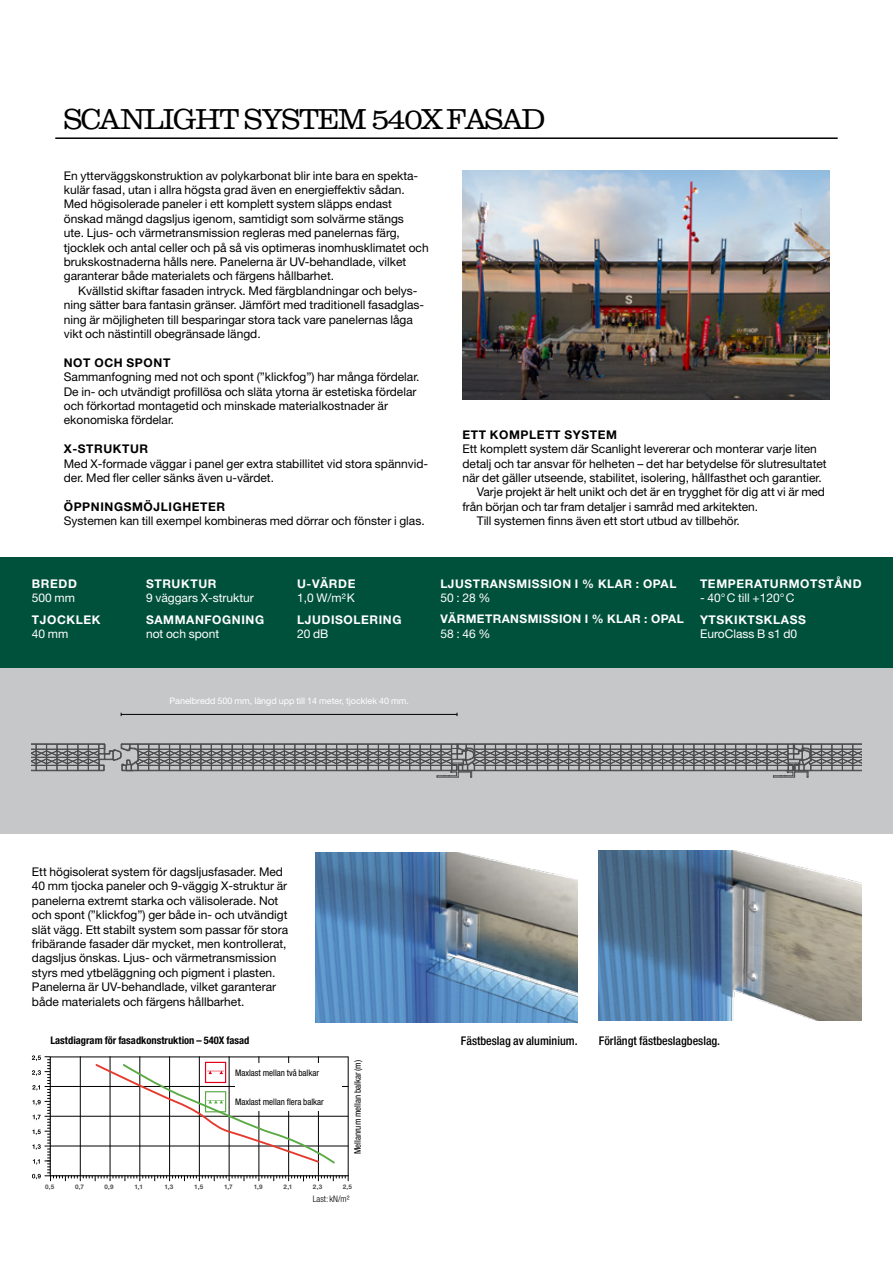
<style>
.page{position:relative;width:893px;height:1263px;background:#fff}
.page>*{position:absolute;margin:0;border:0;box-sizing:border-box;transform-origin:0 0}
.t1{font:300 30px "Clarendon";letter-spacing:-.04em;color:#000}
.t2{font:12px/14.4px "Helvetica Neue";color:#000}
.t3{font:12px "Helvetica Neue";color:#fff}
.t4{font:700 12px "Helvetica Neue";letter-spacing:.05em;color:#fff}
.t5{font:700 12px "Helvetica Neue";letter-spacing:.05em;color:#000}
.t6{font:500 condensed 12px "Helvetica Neue";color:#000}
.t7{font:700 11.85px "Helvetica Neue";letter-spacing:.035em;color:#fff}
.t8{font:700 condensed 10.5px "Helvetica Neue";color:#000}
.t9{font:condensed 9px "Helvetica Neue";color:#000}
.t10{font:9px "Helvetica Neue";color:#fff}
.t11{font:300 condensed 9px "Helvetica Neue";color:#000}
.t12{font:700 6.3px "Helvetica Neue";color:#4b4b4d}
</style>
<div class="page">
<div style="left:0;top:668px;width:893px;height:165px;background:#c6c7c8"></div>
<hr style="left:55px;top:137px;width:783px;height:2px;background:#000">
<div style="left:0;top:557px;width:893px;height:111px;background:#00513b"></div>
<hr style="left:121px;top:714px;width:336px;height:1px;background:#000">
<svg style="left:32px;top:743px;width:829px;height:35px"></svg>
<svg style="left:32px;top:1055px;width:317px;height:126px"></svg>
<img style="left:315px;top:852px;width:263px;height:171px">
<img style="left:599px;top:850px;width:262px;height:170px">
<img style="left:462px;top:170px;width:367px;height:230px">
<h1 class="t1" style="left:64px;top:101px;width:483px">SCANLIGHT SYSTEM 540X FASAD</h1>
<p class="t2" style="left:64px;top:168px;width:366px">En ytterväggskonstruktion av polykarbonat blir inte bara en spekta&shy;kulär fasad, utan i allra högsta grad även en energieffektiv sådan.<br>Med högisolerade paneler i ett komplett system släpps endast önskad mängd dagsljus igenom, samtidigt som solvärme stängs<br>ute. Ljus- och värmetransmission regleras med panelernas färg, tjocklek och antal celler och på så vis optimeras inomhusklimatet och brukskostnaderna hålls nere. Panelerna är UV-behandlade, vilket garanterar både materialets och färgens hållbarhet.</p>
<p class="t2" style="left:64px;top:283px;width:362px;text-indent:14px">Kvällstid skiftar fasaden intryck. Med färgblandningar och belys&shy;ning sätter bara fantasin gränser. Jämfört med traditionell fasadglas&shy;ning är möjligheten till besparingar stora tack vare panelernas låga vikt och nästintill obegränsade längd.</p>
<p class="t5" style="left:64px;top:355px;width:108px">NOT OCH SPONT</p>
<p class="t2" style="left:64px;top:369px;width:357px">Sammanfogning med not och spont (”klickfog”) har många fördelar.<br>De in- och utvändigt profillösa och släta ytorna är estetiska fördelar och förkortad montagetid och minskade materialkostnader är ekonomiska fördelar.</p>
<p class="t5" style="left:64px;top:441px;width:86px">X-STRUKTUR</p>
<p class="t2" style="left:64px;top:456px;width:366px">Med X-formade väggar i panel ger extra stabillitet vid stora spännvid&shy;der. Med fler celler sänks även u-värdet.</p>
<p class="t5" style="left:64px;top:499px;width:163px">ÖPPNINGSMÖJLIGHETER</p>
<p class="t2" style="left:64px;top:513px;width:362px">Systemen kan till exempel kombineras med dörrar och fönster i glas.</p>
<p class="t5" style="left:462px;top:427px;width:156px">ETT KOMPLETT SYSTEM</p>
<p class="t2" style="left:462px;top:441px;width:356px">Ett komplett system där Scanlight levererar och monterar varje liten</p>
<p class="t2" style="left:462px;top:456px;width:366px">detalj och tar ansvar för helheten – det har betydelse för slutresultatet</p>
<p class="t2" style="left:462px;top:470px;width:361px">när det gäller utseende, stabilitet, isolering, hållfasthet och garantier.</p>
<p class="t2" style="left:477px;top:485px;width:350px">Varje projekt är helt unikt och det är en trygghet för dig att vi är med</p>
<p class="t2" style="left:462px;top:499px;width:297px">från början och tar fram detaljer i samråd med arkitekten.</p>
<p class="t2" style="left:477px;top:513px;width:265px">Till systemen finns även ett stort utbud av tillbehör.</p>
<p class="t4" style="left:32px;top:576px;width:47px">BREDD</p>
<p class="t3" style="left:32px;top:591px;width:45px">500 mm</p>
<p class="t4" style="left:32px;top:612px;width:70px">TJOCKLEK</p>
<p class="t3" style="left:32px;top:627px;width:38px">40 mm</p>
<p class="t4" style="left:146px;top:576px;width:72px">STRUKTUR</p>
<p class="t3" style="left:146px;top:591px;width:109px">9 väggars X-struktur</p>
<p class="t4" style="left:146px;top:612px;width:120px">SAMMANFOGNING</p>
<p class="t3" style="left:146px;top:627px;width:75px">not och spont</p>
<p class="t4" style="left:297px;top:576px;width:60px">U-VÄRDE</p>
<p class="t3" style="left:297px;top:591px;width:59px">1,0 W/m²K</p>
<p class="t4" style="left:297px;top:612px;width:106px">LJUDISOLERING</p>
<p class="t3" style="left:297px;top:627px;width:33px">20 dB</p>
<p class="t7" style="left:440px;top:576px;width:238px">LJUSTRANSMISSION I % KLAR : OPAL</p>
<p class="t3" style="left:440px;top:591px;width:52px">50 : 28 %</p>
<p class="t7" style="left:440px;top:612px;width:245px">VÄRMETRANSMISSION I % KLAR : OPAL</p>
<p class="t3" style="left:440px;top:626px;width:52px">58 : 46 %</p>
<p class="t4" style="left:700px;top:576px;width:163px">TEMPERATURMOTSTÅND</p>
<p class="t3" style="left:700px;top:591px;width:96px">- 40°C till +120°C</p>
<p class="t4" style="left:700px;top:612px;width:107px">YTSKIKTSKLASS</p>
<p class="t3" style="left:700px;top:627px;width:99px">EuroClass B s1 d0</p>
<p class="t10" style="left:169px;top:696px;width:241px">Panelbredd 500 mm, längd upp till 14 meter, tjocklek 40 mm.</p>
<p class="t2" style="left:32px;top:864px;width:258px">Ett högisolerat system för dagsljusfasader. Med 40 mm tjocka paneler och 9-väggig X-struktur är panelerna extremt starka och välisolerade. Not och spont (”klickfog”) ger både in- och utvändigt slät vägg. Ett stabilt system som passar för stora fribärande fasader där mycket, men kontrollerat, dagsljus önskas. Ljus- och värmetransmission styrs med ytbeläggning och pigment i plasten.<br>Panelerna är UV-behandlade, vilket garanterar både materialets och färgens hållbarhet.</p>
<p class="t8" style="left:50px;top:1033px;width:201px">Lastdiagram för fasadkonstruktion – 540X fasad</p>
<p class="t9" style="left:235px;top:1067px;width:85px">Maxlast mellan två balkar</p>
<p class="t9" style="left:235px;top:1097px;width:90px">Maxlast mellan flera balkar</p>
<p class="t9" style="left:352px;top:1154px;width:96px;rotate:-90deg">Mellanrum mellan balkar (m)</p>
<p class="t12" style="left:45px;top:1183px;width:11px">0,5</p>
<p class="t12" style="left:75px;top:1183px;width:10px">0,7</p>
<p class="t12" style="left:104px;top:1183px;width:11px">0,9</p>
<p class="t12" style="left:135px;top:1183px;width:10px">1,1</p>
<p class="t12" style="left:164px;top:1183px;width:10px">1,3</p>
<p class="t12" style="left:194px;top:1183px;width:10px">1,5</p>
<p class="t12" style="left:224px;top:1183px;width:10px">1,7</p>
<p class="t12" style="left:254px;top:1183px;width:10px">1,9</p>
<p class="t12" style="left:283px;top:1183px;width:10px">2,1</p>
<p class="t12" style="left:313px;top:1183px;width:11px">2,3</p>
<p class="t12" style="left:343px;top:1183px;width:11px">2,5</p>
<p class="t11" style="left:313px;top:1194px;width:38px">Last: kN/m²</p>
<p class="t6" style="left:461px;top:1033px;width:118px">Fästbeslag av aluminium.</p>
<p class="t6" style="left:599px;top:1033px;width:123px">Förlängt fästbeslagbeslag.</p>
</div>
